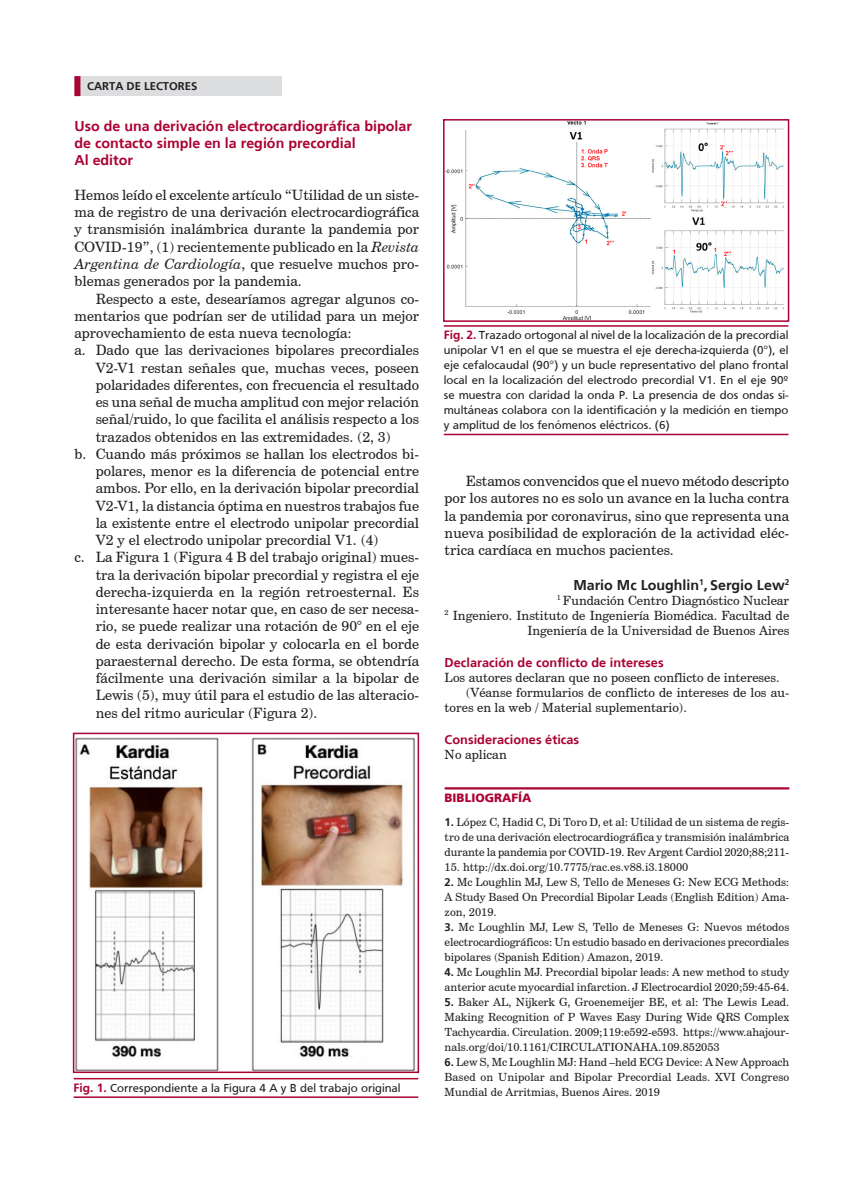
<style>
.page{position:relative;width:851px;height:1191px;background:#fff}
.page>*{position:absolute;margin:0;border:0;box-sizing:border-box;transform-origin:0 0}
.punteo{font:14.25px/17.2px "Century Schoolbook BT";color:#231f20;text-align:justify}
.texto{font:14.25px/17.2px "Century Schoolbook BT";color:#231f20;text-align:justify}
.texto1{font:14.25px/17.2px "Century Schoolbook BT";color:#231f20;text-align:justify}
.subtit1n{font:700 14.25px/17.2px "Frutiger";color:#ab0333}
.firma{font:700 14.25px "Frutiger";color:#231f20}
.texto-firma{font:12.75px/15px "Century Schoolbook BT";color:#231f20;text-align:right}
.texto2{font:12.75px/15px "Century Schoolbook BT";color:#231f20}
.texto3{font:12.75px "Century Schoolbook BT";color:#231f20}
.subtit2n{font:700 12.75px "Frutiger";color:#ab0333}
.epigrafe{font:12px/15px "Frutiger";color:#231f20;text-align:justify}
.subtit_c_raya{font:900 12px "Frutiger";color:#ab0333}
.bibliog{font:11.25px/15px "Century Schoolbook BT";color:#231f20;text-align:justify}
.seccion{font:700 11.25px "Frutiger";color:#231f20}
.t1{font:300 10.5px "Frutiger";letter-spacing:.015em;color:#231f20}
.s1{font-style:italic}
.s2{font-weight:700;color:#ab0333}
.s3{font-family:"Helvetica"}
.s4{font-family:"Frutiger";font-weight:700}
</style>
<div class="page">
<div style="left:74px;top:76px;width:208px;height:20px;background:#dcdddf"></div>
<div style="left:74px;top:76px;width:6px;height:20px;background:#ab0333"></div>
<hr style="left:444px;top:787px;width:345px;height:2px;background:#ab0333">
<img style="left:76px;top:737px;width:339px;height:333px">
<div style="left:73px;top:732px;width:346px;height:341px;border:2px solid #ab0333"></div>
<hr style="left:74px;top:1078px;width:344px;height:1px;background:#ab0333">
<hr style="left:74px;top:1096px;width:344px;height:2px;background:#ab0333">
<img style="left:446px;top:122px;width:338px;height:197px">
<div style="left:443px;top:119px;width:346px;height:203px;border:2px solid #ab0333"></div>
<hr style="left:444px;top:325px;width:344px;height:2px;background:#ab0333">
<hr style="left:444px;top:434px;width:344px;height:1px;background:#ab0333">
<p class="t1" style="left:74px;top:76px;width:101px">CARTA DE LECTORES</p>
<p class="seccion" style="left:87px;top:79px;width:112px">CARTA DE LECTORES</p>
<p class="subtit1n" style="left:74px;top:117px;width:339px">Uso de una derivación electrocardiográfica bipolar de contacto simple en la región precordial</p>
<p class="subtit1n" style="left:74px;top:152px;width:60px">Al editor</p>
<p class="texto1" style="left:74px;top:186px;width:346px">Hemos leído el excelente artículo “Utilidad de un siste&shy;ma de registro de una derivación electrocardiográfica y transmisión inalámbrica durante la pandemia por COVID-19”, (1) recientemente publicado en la <span class="s1">Revista Argentina de Cardiología</span>, que resuelve muchos pro&shy;blemas generados por la pandemia.</p>
<p class="texto" style="left:74px;top:290px;width:346px;text-indent:21px">Respecto a este, desearíamos agregar algunos co&shy;mentarios que podrían ser de utilidad para un mejor aprovechamiento de esta nueva tecnología:</p>
<p class="punteo" style="left:96px;top:341px;width:325px;text-indent:-21px">a. Dado que las derivaciones bipolares precordiales V2-V1 restan señales que, muchas veces, poseen polaridades diferentes, con frecuencia el resultado es una señal de mucha amplitud con mejor relación señal/ruido, lo que facilita el análisis respecto a los trazados obtenidos en las extremidades. (2, 3)</p>
<p class="punteo" style="left:96px;top:445px;width:325px;text-indent:-21px">b. Cuando más próximos se hallan los electrodos bi&shy;polares, menor es la diferencia de potencial entre ambos. Por ello, en la derivación bipolar precordial V2-V1, la distancia óptima en nuestros trabajos fue la existente entre el electrodo unipolar precordial V2 y el electrodo unipolar precordial V1. (4)</p>
<p class="punteo" style="left:96px;top:548px;width:325px;text-indent:-21px">c. La Figura 1 (Figura 4 B del trabajo original) mues&shy;tra la derivación bipolar precordial y registra el eje derecha-izquierda en la región retroesternal. Es interesante hacer notar que, en caso de ser necesa&shy;rio, se puede realizar una rotación de 90° en el eje de esta derivación bipolar y colocarla en el borde paraesternal derecho. De esta forma, se obtendría fácilmente una derivación similar a la bipolar de Lewis (5), muy útil para el estudio de las alteracio&shy;nes del ritmo auricular (Figura 2).</p>
<p class="epigrafe" style="left:74px;top:1080px;width:328px"><span class="s2">Fig. 1.</span> Correspondiente a la Figura 4 A y B del trabajo original</p>
<p class="epigrafe" style="left:444px;top:328px;width:346px"><span class="s2">Fig. 2.</span> Trazado ortogonal al nivel de la localización de la precordial unipolar V1 en el que se muestra el eje derecha-izquierda (0<span class="s3">°</span>), el eje cefalocaudal (90<span class="s3">°</span>) y un bucle representativo del plano frontal local en la localización del electrodo precordial V1. En el eje 90º se muestra con claridad la onda P. La presencia de dos ondas si&shy;multáneas colabora con la identificación y la medición en tiempo y amplitud de los fenómenos eléctricos. (6)</p>
<p class="texto" style="left:444px;top:472px;width:346px;text-indent:21px">Estamos convencidos que el nuevo método descripto por los autores no es solo un avance en la lucha contra la pandemia por coronavirus, sino que representa una nueva posibilidad de exploración de la actividad eléc&shy;trica cardíaca en muchos pacientes.</p>
<p class="firma" style="left:573px;top:576px;width:217px">Mario Mc Loughlin<sup>1</sup>, Sergio Lew<sup>2</sup></p>
<p class="texto-firma" style="left:556px;top:592px;width:234px"><sup>1</sup> Fundación Centro Diagnóstico Nuclear</p>
<p class="texto-firma" style="left:444px;top:607px;width:346px"><sup>2</sup> Ingeniero. Instituto de Ingeniería Biomédica. Facultad de<br>Ingeniería de la Universidad de Buenos Aires</p>
<p class="subtit2n" style="left:444px;top:655px;width:220px">Declaración de conflicto de intereses</p>
<p class="texto3" style="left:444px;top:669px;width:336px">Los autores declaran que no poseen conflicto de intereses.</p>
<p class="texto2" style="left:444px;top:685px;width:346px;text-indent:21px">(Véanse formularios de conflicto de intereses de los au&shy;tores en la web / Material suplementario).</p>
<p class="subtit2n" style="left:444px;top:732px;width:136px">Consideraciones éticas</p>
<p class="texto3" style="left:444px;top:747px;width:64px">No aplican</p>
<p class="subtit_c_raya" style="left:444px;top:791px;width:88px">BIBLIOGRAFÍA</p>
<p class="bibliog" style="left:444px;top:814px;width:346px"><span class="s4">1.</span> López C, Hadid C, Di Toro D, et al: Utilidad de un sistema de regis&shy;tro de una derivación electrocardiográfica y transmisión inalámbrica durante la pandemia por COVID-19. Rev Argent Cardiol 2020;88;211-</p>
<p class="bibliog" style="left:444px;top:859px;width:245px">15. http://dx.doi.org/10.7775/rac.es.v88.i3.18000</p>
<p class="bibliog" style="left:444px;top:874px;width:346px"><span class="s4">2.</span> Mc Loughlin MJ, Lew S, Tello de Meneses G: New ECG Methods:<br>A Study Based On Precordial Bipolar Leads (English Edition) Ama&shy;zon, 2019.</p>
<p class="bibliog" style="left:444px;top:919px;width:346px"><span class="s4">3.</span> Mc Loughlin MJ, Lew S, Tello de Meneses G: Nuevos métodos electrocardiográficos: Un estudio basado en derivaciones precordiales bipolares (Spanish Edition) Amazon, 2019.</p>
<p class="bibliog" style="left:444px;top:964px;width:346px"><span class="s4">4.</span> Mc Loughlin MJ. Precordial bipolar leads: A new method to study anterior acute myocardial infarction. J Electrocardiol 2020;59:45-64.</p>
<p class="bibliog" style="left:444px;top:994px;width:346px"><span class="s4">5.</span> Baker AL, Nijkerk G, Groenemeijer BE, et al: The Lewis Lead.<br>Making Recognition of P Waves Easy During Wide QRS Complex Tachycardia. Circulation. 2009;119:e592-e593. https://www.ahajour&shy;nals.org/doi/10.1161/CIRCULATIONAHA.109.852053</p>
<p class="bibliog" style="left:444px;top:1054px;width:346px"><span class="s4">6.</span> Lew S, Mc Loughlin MJ: Hand –held ECG Device: A New Approach Based on Unipolar and Bipolar Precordial Leads. XVI Congreso Mundial de Arritmias, Buenos Aires. 2019</p>
</div>
